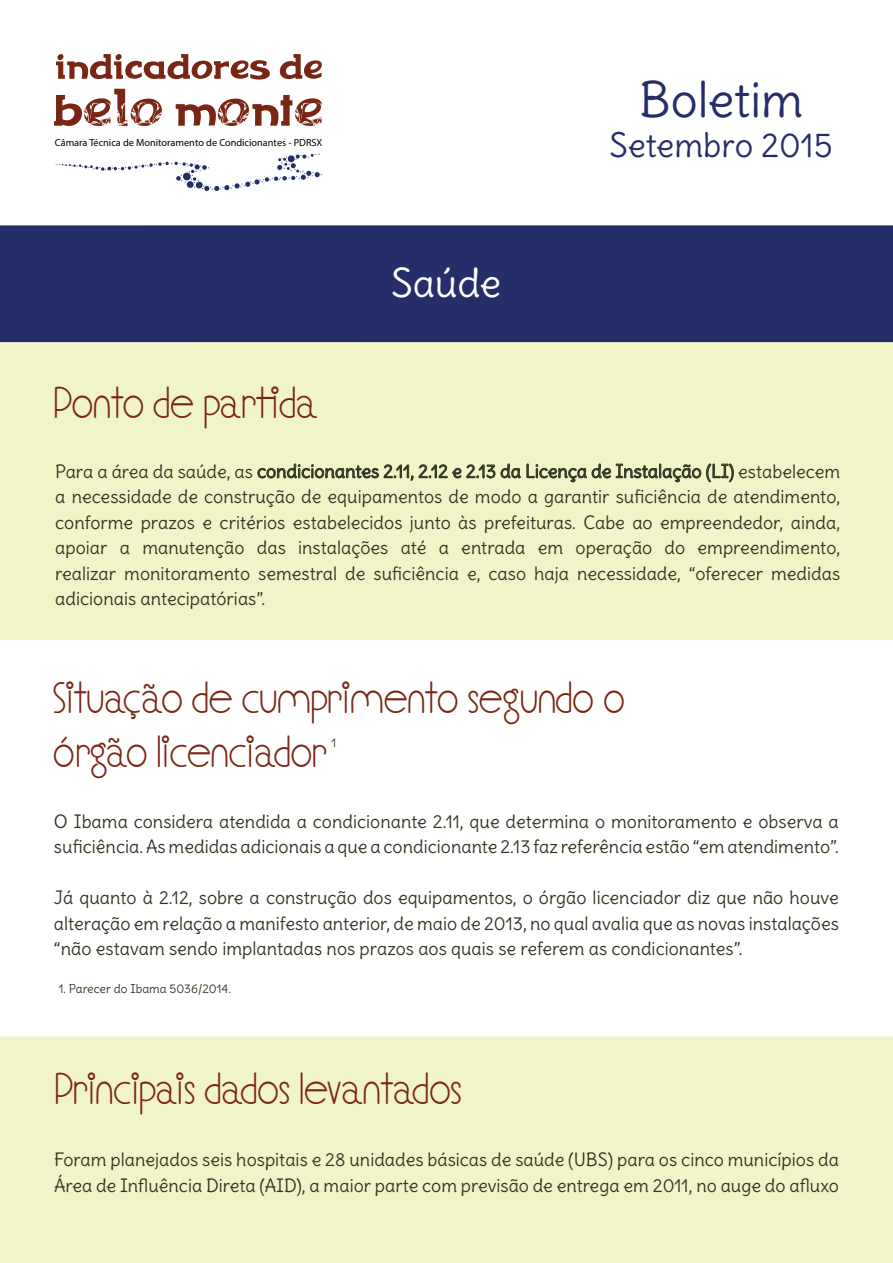
<style>
.page{position:relative;width:893px;height:1263px;background:#fff}
.page>*{position:absolute;margin:0;border:0;box-sizing:border-box;transform-origin:0 0}
.t1{font:48px "Delius";color:#262e69}
.t2{font:45px/54px "Mf Soul Meets Body";color:#7a2616}
.t3{font:39px "Delius";letter-spacing:-.005em;color:#fff}
.t4{font:33px "Delius";color:#262e69}
.t5{font:18px/25.5px "Delius";color:#323622;text-align:justify}
.t6{font:12px "Delius";color:#323622}
.t7{font:10.35px "Myriad Pro";color:#000}
</style>
<div class="page">
<svg style="left:56px;top:54px;width:214px;height:26px"></svg>
<svg style="left:280px;top:54px;width:42px;height:25px"></svg>
<svg style="left:54px;top:89px;width:108px;height:37px"></svg>
<svg style="left:176px;top:95px;width:146px;height:31px"></svg>
<svg style="left:55px;top:154px;width:267px;height:37px"></svg>
<div style="left:0;top:342px;width:893px;height:298px;background:#f0f4c7"></div>
<div style="left:0;top:1036px;width:893px;height:227px;background:#f0f4c7"></div>
<svg style="left:257px;top:463px;width:477px;height:20px"></svg>
<div style="left:0;top:225px;width:893px;height:117px;background:#262e69"></div>
<p class="t7" style="left:55px;top:137px;width:269px">Câmara Técnica de Monitoramento de Condicionantes - PDRSX</p>
<h2 class="t2" style="left:54px;top:378px;width:265px">Ponto de partida</h2>
<h3 class="t3" style="left:391px;top:259px;width:112px">Saúde</h3>
<h1 class="t1" style="left:639px;top:70px;width:166px">Boletim</h1>
<h3 class="t4" style="left:610px;top:124px;width:225px">Setembro 2015</h3>
<p class="t5" style="left:55px;top:458px;width:786px">Para a área da saúde, as condicionantes 2.11, 2.12 e 2.13 da Licença de Instalação (LI) estabelecem a necessidade de construção de equipamentos de modo a garantir suficiência de atendimento, conforme prazos e critérios estabelecidos junto às prefeituras. Cabe ao empreendedor, ainda, apoiar a manutenção das instalações até a entrada em operação do empreendimento, realizar monitoramento semestral de suficiência e, caso haja necessidade, “oferecer medidas adicionais antecipatórias”.</p>
<h2 class="t2" style="left:53px;top:673px;width:573px">Situação de cumprimento segundo o órgão licenciador</h2>
<p class="t6" style="left:331px;top:735px;width:6px">1</p>
<p class="t5" style="left:54px;top:809px;width:786px">O Ibama considera atendida a condicionante 2.11, que determina o monitoramento e observa a suficiência. As medidas adicionais a que a condicionante 2.13 faz referência estão “em atendimento”.</p>
<p class="t5" style="left:54px;top:885px;width:786px">Já quanto à 2.12, sobre a construção dos equipamentos, o órgão licenciador diz que não houve alteração em relação a manifesto anterior, de maio de 2013, no qual avalia que as novas instalações “não estavam sendo implantadas nos prazos aos quais se referem as condicionantes”.</p>
<p class="t6" style="left:59px;top:981px;width:174px">1. Parecer do Ibama 5036/2014.</p>
<h2 class="t2" style="left:55px;top:1064px;width:409px">Principais dados levantados</h2>
<p class="t5" style="left:54px;top:1147px;width:786px">Foram planejados seis hospitais e 28 unidades básicas de saúde (UBS) para os cinco municípios da<br>Área de Influência Direta (AID), a maior parte com previsão de entrega em 2011, no auge do afluxo</p>
</div>
